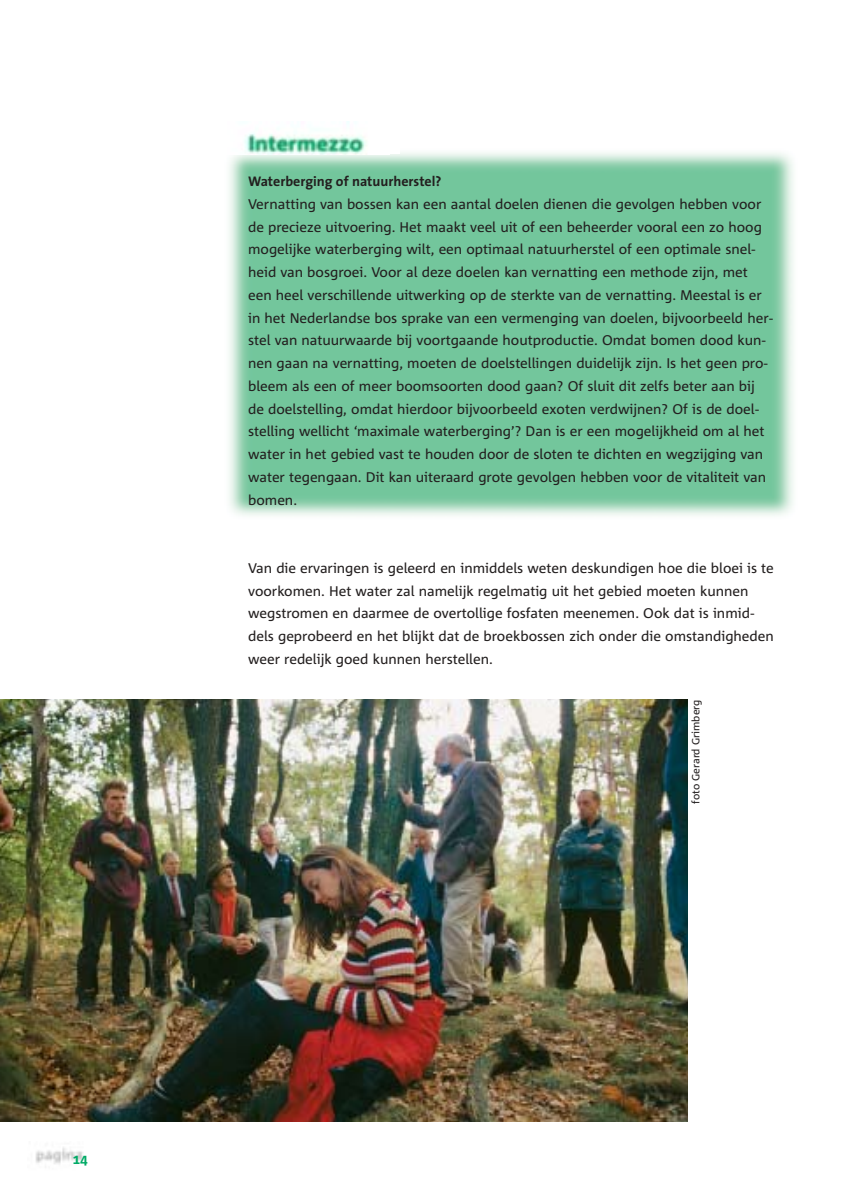
<style>
.page{position:relative;width:842px;height:1190px;background:#fff}
.page>*{position:absolute;margin:0;border:0;box-sizing:border-box;transform-origin:0 0}
.t1{font:14px/22.8px "Agrofont Normaal";color:#231f1f}
.t2{font:700 14px "The Sans";color:#231f1f}
.t3{font:14px "Agrofont Vet";color:#0a6}
.t4{font:10.5px "Agrofont Normaal";color:#231f1f}
</style>
<div class="page">
<img style="left:229px;top:153px;width:564px;height:363px">
<img style="left:35px;top:1147px;width:48px;height:17px">
<img style="left:0;top:699px;width:687px;height:422px">
<div style="left:227px;top:120px;width:172px;height:34px;background:#fff"></div>
<img style="left:244px;top:121px;width:123px;height:33px">
<p class="t3" style="left:72px;top:1154px;width:17px">14</p>
<p class="t2" style="left:248px;top:176px;width:195px">Waterberging of natuurherstel?</p>
<p class="t1" style="left:248px;top:194px;width:526px">Vernatting van bossen kan een aantal doelen dienen die gevolgen hebben voor de precieze uitvoering. Het maakt veel uit of een beheerder vooral een zo hoog mogelijke waterberging wilt, een optimaal natuurherstel of een optimale snel&shy;heid van bosgroei. Voor al deze doelen kan vernatting een methode zijn, met een heel verschillende uitwerking op de sterkte van de vernatting. Meestal is er in het Nederlandse bos sprake van een vermenging van doelen, bijvoorbeeld her&shy;stel van natuurwaarde bij voortgaande houtproductie. Omdat bomen dood kun&shy;nen gaan na vernatting, moeten de doelstellingen duidelijk zijn. Is het geen pro&shy;bleem als een of meer boomsoorten dood gaan? Of sluit dit zelfs beter aan bij de doelstelling, omdat hierdoor bijvoorbeeld exoten verdwijnen? Of is de doel&shy;stelling wellicht ‘maximale waterberging’? Dan is er een mogelijkheid om al het water in het gebied vast te houden door de sloten te dichten en wegzijging van water tegengaan. Dit kan uiteraard grote gevolgen hebben voor de vitaliteit van bomen.</p>
<p class="t1" style="left:248px;top:558px;width:527px">Van die ervaringen is geleerd en inmiddels weten deskundigen hoe die bloei is te voorkomen. Het water zal namelijk regelmatig uit het gebied moeten kunnen wegstromen en daarmee de overtollige fosfaten meenemen. Ook dat is inmid&shy;dels geprobeerd en het blijkt dat de broekbossen zich onder die omstandigheden weer redelijk goed kunnen herstellen.</p>
<p class="t4" style="left:692px;top:804px;width:106px;rotate:-90deg">foto Gerard Grimberg</p>
</div>
